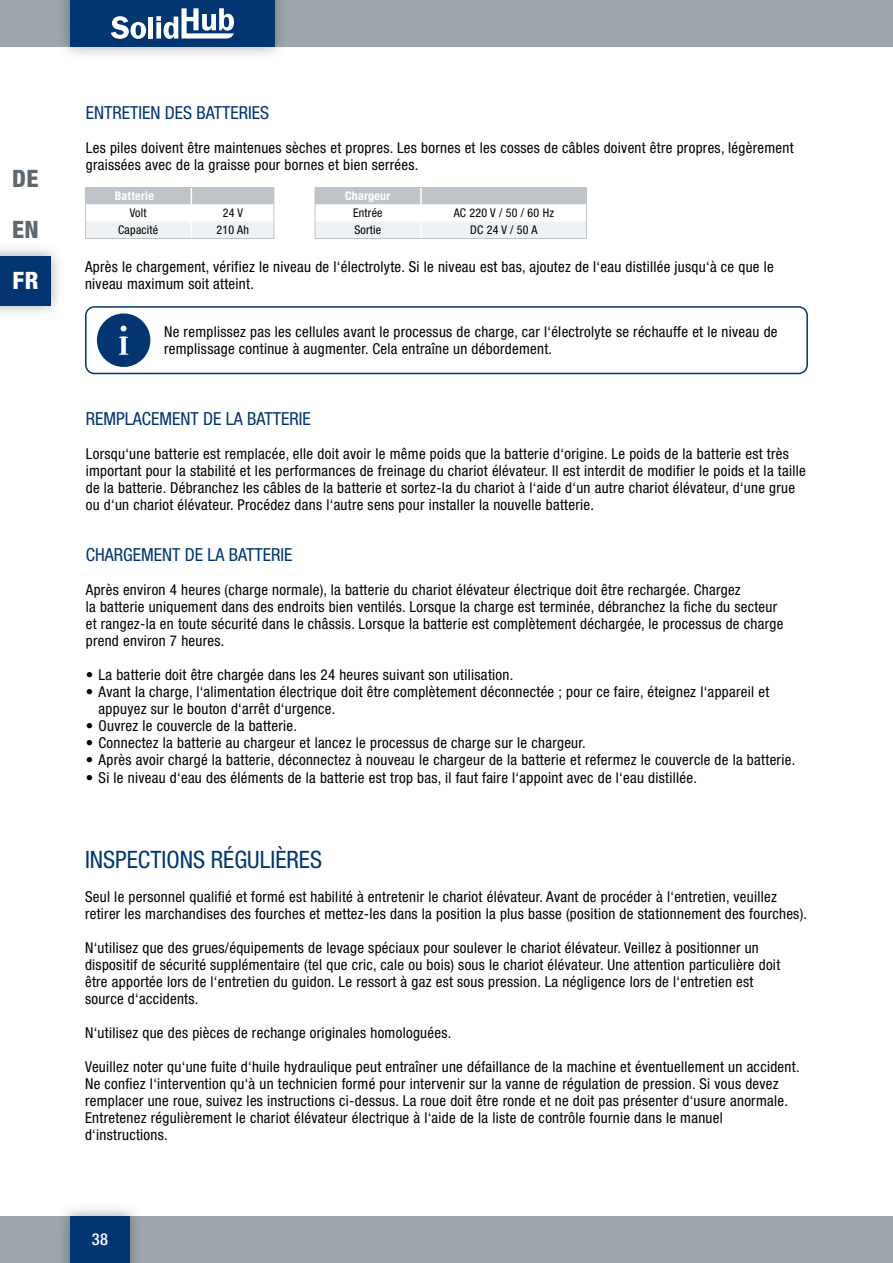
<style>
.page{position:relative;width:893px;height:1263px;background:#fff}
.page>*{position:absolute;margin:0;border:0;box-sizing:border-box;transform-origin:0 0}
.t1{font:condensed 24px "Helvetica Neue LT Pro";color:#033572}
.t2{font:800 condensed 24px "Helvetica Neue LT Pro";color:#5c686e}
.t3{font:800 condensed 24px "Helvetica Neue LT Pro";color:#fff}
.t4{font:condensed 18px "Helvetica Neue LT Pro";color:#033572}
.t5{font:500 condensed 16.5px "Helvetica Neue LT Pro";color:#fff}
.t6{font:condensed 15px/17px "Helvetica Neue LT Pro";letter-spacing:.02em;color:#000}
.t7{font:condensed 12px "Helvetica Neue LT Pro";letter-spacing:.02em;color:#000}
.t8{font:700 condensed 12px "Helvetica Neue LT Pro";letter-spacing:.02em;color:#fff}
</style>
<div class="page">
<div style="left:0;top:1216px;width:893px;height:47px;background:#9ea7ad"></div>
<div style="left:0;top:0;width:893px;height:47px;background:#9ea7ad"></div>
<div style="left:0;top:242px;width:65px;height:77px;background:#000;opacity:.35"></div>
<div style="left:0;top:256px;width:50px;height:49px;background:#033572"></div>
<div style="left:56px;top:0;width:233px;height:61px;background:#000;opacity:.35"></div>
<div style="left:70px;top:0;width:204px;height:47px;background:#033572"></div>
<div style="left:56px;top:1202px;width:88px;height:61px;background:#000;opacity:.35"></div>
<div style="left:70px;top:1216px;width:60px;height:47px;background:#033572"></div>
<svg style="left:111px;top:16px;width:35px;height:23px"></svg>
<div style="left:148px;top:17px;width:5px;height:22px;background:#fff"></div>
<svg style="left:156px;top:8px;width:78px;height:31px"></svg>
<svg style="left:85px;top:187px;width:190px;height:51px"></svg>
<hr style="left:85px;top:238px;width:106px;height:1px;background:#bdc5ca">
<hr style="left:191px;top:238px;width:83px;height:1px;background:#bdc5ca">
<svg style="left:315px;top:187px;width:272px;height:51px"></svg>
<hr style="left:315px;top:238px;width:106px;height:1px;background:#bdc5ca">
<hr style="left:421px;top:238px;width:166px;height:1px;background:#bdc5ca">
<div style="left:85px;top:306px;width:723px;height:68px;border:2px solid #033572;border-radius:9px"></div>
<svg style="left:96px;top:313px;width:55px;height:54px"></svg>
<h1 class="t2" style="left:12px;top:164px;width:28px">DE</h1>
<h1 class="t2" style="left:12px;top:215px;width:28px">EN</h1>
<h1 class="t3" style="left:13px;top:266px;width:27px">FR</h1>
<p class="t4" style="left:86px;top:102px;width:185px">ENTRETIEN DES BATTERIES</p>
<p class="t6" style="left:86px;top:139px;width:709px">Les piles doivent être maintenues sèches et propres. Les bornes et les cosses de câbles doivent être propres, légèrement graissées avec de la graisse pour bornes et bien serrées.</p>
<p class="t8" style="left:115px;top:189px;width:41px">Batterie</p>
<p class="t7" style="left:130px;top:206px;width:18px">Volt</p>
<p class="t7" style="left:223px;top:206px;width:22px">24 V</p>
<p class="t7" style="left:118px;top:223px;width:42px">Capacité</p>
<p class="t7" style="left:217px;top:223px;width:34px">210 Ah</p>
<p class="t8" style="left:345px;top:189px;width:47px">Chargeur</p>
<p class="t7" style="left:353px;top:206px;width:31px">Entrée</p>
<p class="t7" style="left:454px;top:206px;width:102px">AC 220 V / 50 / 60 Hz</p>
<p class="t7" style="left:354px;top:223px;width:28px">Sortie</p>
<p class="t7" style="left:470px;top:223px;width:69px">DC 24 V / 50 A</p>
<p class="t6" style="left:85px;top:258px;width:690px">Après le chargement, vérifiez le niveau de l‘électrolyte. Si le niveau est bas, ajoutez de l‘eau distillée jusqu‘à ce que le niveau maximum soit atteint.</p>
<p class="t6" style="left:164px;top:324px;width:615px;line-height:16.5px">Ne remplissez pas les cellules avant le processus de charge, car l‘électrolyte se réchauffe et le niveau de remplissage continue à augmenter. Cela entraîne un débordement.</p>
<p class="t4" style="left:86px;top:408px;width:227px">REMPLACEMENT DE LA BATTERIE</p>
<p class="t6" style="left:86px;top:445px;width:721px">Lorsqu‘une batterie est remplacée, elle doit avoir le même poids que la batterie d‘origine. Le poids de la batterie est très important pour la stabilité et les performances de freinage du chariot élévateur. Il est interdit de modifier le poids et la taille de la batterie. Débranchez les câbles de la batterie et sortez-la du chariot à l‘aide d‘un autre chariot élévateur, d‘une grue ou d‘un chariot élévateur. Procédez dans l‘autre sens pour installer la nouvelle batterie.</p>
<p class="t4" style="left:86px;top:544px;width:208px">CHARGEMENT DE LA BATTERIE</p>
<p class="t6" style="left:86px;top:581px;width:699px">Après environ 4 heures (charge normale), la batterie du chariot élévateur électrique doit être rechargée. Chargez<br>la batterie uniquement dans des endroits bien ventilés. Lorsque la charge est terminée, débranchez la fiche du secteur et rangez-la en toute sécurité dans le châssis. Lorsque la batterie est complètement déchargée, le processus de charge prend environ 7 heures.</p>
<p class="t6" style="left:86px;top:666px;width:429px">• La batterie doit être chargée dans les 24 heures suivant son utilisation.</p>
<p class="t6" style="left:99px;top:683px;width:672px;text-indent:-13px">• Avant la charge, l‘alimentation électrique doit être complètement déconnectée ; pour ce faire, éteignez l‘appareil et appuyez sur le bouton d‘arrêt d‘urgence.</p>
<p class="t6" style="left:86px;top:717px;width:213px">• Ouvrez le couvercle de la batterie.</p>
<p class="t6" style="left:86px;top:734px;width:501px">• Connectez la batterie au chargeur et lancez le processus de charge sur le chargeur.</p>
<p class="t6" style="left:86px;top:751px;width:711px">• Après avoir chargé la batterie, déconnectez à nouveau le chargeur de la batterie et refermez le couvercle de la batterie.</p>
<p class="t6" style="left:86px;top:768px;width:613px">• Si le niveau d‘eau des éléments de la batterie est trop bas, il faut faire l‘appoint avec de l‘eau distillée.</p>
<h1 class="t1" style="left:85px;top:845px;width:238px">INSPECTIONS RÉGULIÈRES</h1>
<p class="t6" style="left:85px;top:888px;width:724px">Seul le personnel qualifié et formé est habilité à entretenir le chariot élévateur. Avant de procéder à l‘entretien, veuillez retirer les marchandises des fourches et mettez-les dans la position la plus basse (position de stationnement des fourches).</p>
<p class="t6" style="left:85px;top:939px;width:697px">N‘utilisez que des grues/équipements de levage spéciaux pour soulever le chariot élévateur. Veillez à positionner un dispositif de sécurité supplémentaire (tel que cric, cale ou bois) sous le chariot élévateur. Une attention particulière doit être apportée lors de l‘entretien du guidon. Le ressort à gaz est sous pression. La négligence lors de l‘entretien est source d‘accidents.</p>
<p class="t6" style="left:85px;top:1024px;width:368px">N‘utilisez que des pièces de rechange originales homologuées.</p>
<p class="t6" style="left:85px;top:1058px;width:716px">Veuillez noter qu‘une fuite d‘huile hydraulique peut entraîner une défaillance de la machine et éventuellement un accident.<br>Ne confiez l‘intervention qu‘à un technicien formé pour intervenir sur la vanne de régulation de pression. Si vous devez remplacer une roue, suivez les instructions ci-dessus. La roue doit être ronde et ne doit pas présenter d‘usure anormale.<br>Entretenez régulièrement le chariot élévateur électrique à l‘aide de la liste de contrôle fournie dans le manuel d‘instructions.</p>
<p class="t5" style="left:92px;top:1229px;width:18px">38</p>
</div>
